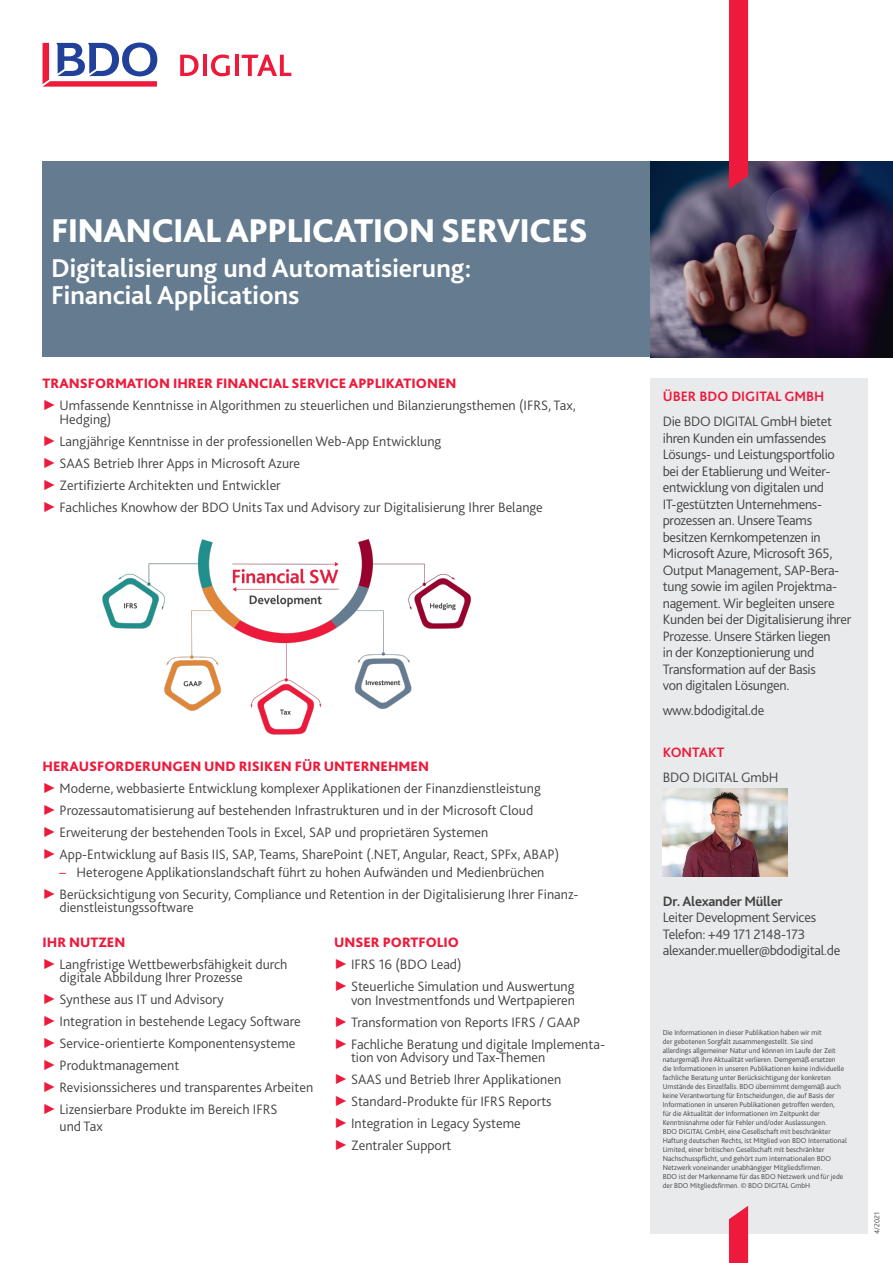
<style>
.page{position:relative;width:893px;height:1263px;background:#fff}
.page>*{position:absolute;margin:0;border:0;box-sizing:border-box;transform-origin:0 0}
.t1{font:800 34.5px "Bliss Pro";letter-spacing:-.02em;color:#fff}
.t2{font:700 27px/27px "Bliss Pro";color:#fff}
.t3{font:300 14.25px/22px "Bliss Pro";color:#424241}
.t4{font:300 14.25px/16.5px "Bliss Pro";letter-spacing:-.02em;color:#424241}
.t5{font:700 14.25px "Bliss Pro";color:#ed1a3b}
.t6{font:700 14.25px "Bliss Pro";letter-spacing:-.02em;color:#424241}
.t7{font:300 7.5px/9px "Bliss Pro";color:#424241}
.s1{font-weight:800;color:#ed1a3b}
.s2{font-family:"Times New Roman";font-weight:400;color:#ed1a3b}
.s3{font-weight:400;color:#ed1a3b}
</style>
<div class="page">
<svg style="left:43px;top:43px;width:114px;height:44px"></svg>
<svg style="left:180px;top:55px;width:18px;height:21px"></svg>
<hr style="left:203px;top:55px;width:4px;height:21px;background:#ed1a3b">
<svg style="left:211px;top:55px;width:19px;height:21px"></svg>
<hr style="left:235px;top:55px;width:4px;height:21px;background:#ed1a3b">
<svg style="left:242px;top:55px;width:49px;height:21px"></svg>
<img style="left:650px;top:162px;width:243px;height:195px">
<div style="left:650px;top:378px;width:217px;height:855px;background:#e9eaec"></div>
<img style="left:663px;top:789px;width:125px;height:87px">
<div style="left:729px;top:0;width:19px;height:189px;background:#ed1a3b"></div>
<svg style="left:729px;top:1206px;width:19px;height:57px"></svg>
<div style="left:43px;top:162px;width:607px;height:195px;background:#657c90"></div>
<img style="left:102px;top:539px;width:369px;height:196px">
<h1 class="t1" style="left:51px;top:209px;width:538px">FINANCIAL APPLICATION SERVICES</h1>
<h2 class="t2" style="left:51px;top:254px;width:422px">Digitalisierung und Automatisierung:<br>Financial Applications</h2>
<p class="t3" style="left:43px;top:372px;width:535px"><span class="s1">TRANSFORMATION IHRER FINANCIAL SERVICE APPLIKATIONEN<br></span><span class="s2">►</span> Umfassende Kenntnisse in Algorithmen zu steuerlichen und Bilanzierungsthemen (IFRS, Tax,</p>
<p class="t3" style="left:43px;top:408px;width:502px;text-indent:17px">Hedging)<br><span class="s2">►</span> Langjährige Kenntnisse in der professionellen Web-App Entwicklung<br><span class="s2">►</span> SAAS Betrieb Ihrer Apps in Microsoft Azure<br><span class="s2">►</span> Zertifizierte Architekten und Entwickler<br><span class="s2">►</span> Fachliches Knowhow der BDO Units Tax und Advisory zur Digitalisierung Ihrer Belange</p>
<p class="t3" style="left:43px;top:755px;width:518px"><span class="s1">HERAUSFORDERUNGEN UND RISIKEN FÜR UNTERNEHMEN<br></span><span class="s2">►</span> Moderne, webbasierte Entwicklung komplexer Applikationen der Finanzdienstleistung<br><span class="s2">►</span> Prozessautomatisierung auf bestehenden Infrastrukturen und in der Microsoft Cloud<br><span class="s2">►</span> Erweiterung der bestehenden Tools in Excel, SAP und proprietären Systemen<br><span class="s2">►</span> App-Entwicklung auf Basis IIS, SAP, Teams, SharePoint (.NET, Angular, React, SPFx, ABAP)</p>
<p class="t3" style="left:43px;top:861px;width:538px;text-indent:17px"><span class="s3">–</span> Heterogene Applikationslandschaft führt zu hohen Aufwänden und Medienbrüchen<br><span class="s2">►</span> Berücksichtigung von Security, Compliance und Retention in der Digitalisierung Ihrer Finanz-</p>
<p class="t3" style="left:60px;top:896px;width:136px">dienstleistungssoftware</p>
<p class="t3" style="left:43px;top:931px;width:247px"><span class="s1">IHR NUTZEN<br></span><span class="s2">►</span> Langfristige Wettbewerbsfähigkeit durch</p>
<p class="t3" style="left:43px;top:966px;width:272px;text-indent:17px">digitale Abbildung Ihrer Prozesse<br><span class="s2">►</span> Synthese aus IT und Advisory<br><span class="s2">►</span> Integration in bestehende Legacy Software <span class="s2">►</span> Service-orientierte Komponentensysteme<br><span class="s2">►</span> Produktmanagement<br><span class="s2">►</span> Revisionssicheres und transparentes Arbeiten <span class="s2">►</span> Lizensierbare Produkte im Bereich IFRS</p>
<p class="t3" style="left:60px;top:1115px;width:45px">und Tax</p>
<p class="t3" style="left:334px;top:931px;width:242px"><span class="s1">UNSER PORTFOLIO<br></span><span class="s2">►</span> IFRS 16 (BDO Lead)<br><span class="s2">►</span> Steuerliche Simulation und Auswertung</p>
<p class="t3" style="left:334px;top:989px;width:273px;text-indent:17px">von Investmentfonds und Wertpapieren<br><span class="s2">►</span> Transformation von Reports IFRS / GAAP<br><span class="s2">►</span> Fachliche Beratung und digitale Implementa-</p>
<p class="t3" style="left:334px;top:1046px;width:229px;text-indent:17px">tion von Advisory und Tax-Themen <span class="s2">►</span> SAAS und Betrieb Ihrer Applikationen <span class="s2">►</span> Standard-Produkte für IFRS Reports <span class="s2">►</span> Integration in Legacy Systeme<br><span class="s2">►</span> Zentraler Support</p>
<p class="t5" style="left:663px;top:388px;width:163px">ÜBER BDO DIGITAL GMBH</p>
<p class="t4" style="left:663px;top:413px;width:190px">Die BDO DIGITAL GmbH bietet ihren Kunden ein umfassendes<br>Lösungs- und Leistungsportfolio bei der Etablierung und Weiter&shy;entwicklung von digitalen und<br>IT-gestützten Unternehmens&shy;prozessen an. Unsere Teams besitzen Kernkompetenzen in<br>Microsoft Azure, Microsoft 365,<br>Output Management, SAP-Bera&shy;tung sowie im agilen Projektma&shy;nagement. Wir begleiten unsere<br>Kunden bei der Digitalisierung ihrer<br>Prozesse. Unsere Stärken liegen<br>in der Konzeptionierung und<br>Transformation auf der Basis<br>von digitalen Lösungen.</p>
<p class="t4" style="left:663px;top:702px;width:103px">www.bdodigital.de</p>
<p class="t5" style="left:663px;top:743px;width:63px">KONTAKT</p>
<p class="t3" style="left:663px;top:766px;width:117px">BDO DIGITAL GmbH</p>
<p class="t6" style="left:663px;top:892px;width:121px">Dr. Alexander Müller</p>
<p class="t4" style="left:663px;top:909px;width:179px">Leiter Development Services<br>Telefon: +49 171 2148-173 alexander.mueller@bdodigital.de</p>
<p class="t7" style="left:663px;top:1028px;width:186px">Die Informationen in dieser Publikation haben wir mit<br>der gebotenen Sorgfalt zusammengestellt. Sie sind<br>allerdings allgemeiner Natur und können im Laufe der Zeit naturgemäß ihre Aktualität verlieren. Demgemäß ersetzen<br>die Informationen in unseren Publikationen keine individuelle fachliche Beratung unter Berücksichtigung der konkreten Umstände des Einzelfalls. BDO übernimmt demgemäß auch keine Verantwortung für Entscheidungen, die auf Basis der Informationen in unseren Publikationen getroffen werden,<br>für die Aktualität der Informationen im Zeitpunkt der Kenntnisnahme oder für Fehler und/oder Auslassungen.<br>BDO DIGITAL GmbH, eine Gesellschaft mit beschränkter Haftung deutschen Rechts, ist Mitglied von BDO International Limited, einer britischen Gesellschaft mit beschränkter Nachschusspflicht, und gehört zum internationalen BDO Netzwerk voneinander unabhängiger Mitgliedsfirmen.<br>BDO ist der Markenname für das BDO Netzwerk und für jede der BDO Mitgliedsfirmen. © BDO DIGITAL GmbH</p>
<p class="t7" style="left:872px;top:1233px;width:23px;rotate:-90deg">4/2021</p>
</div>
